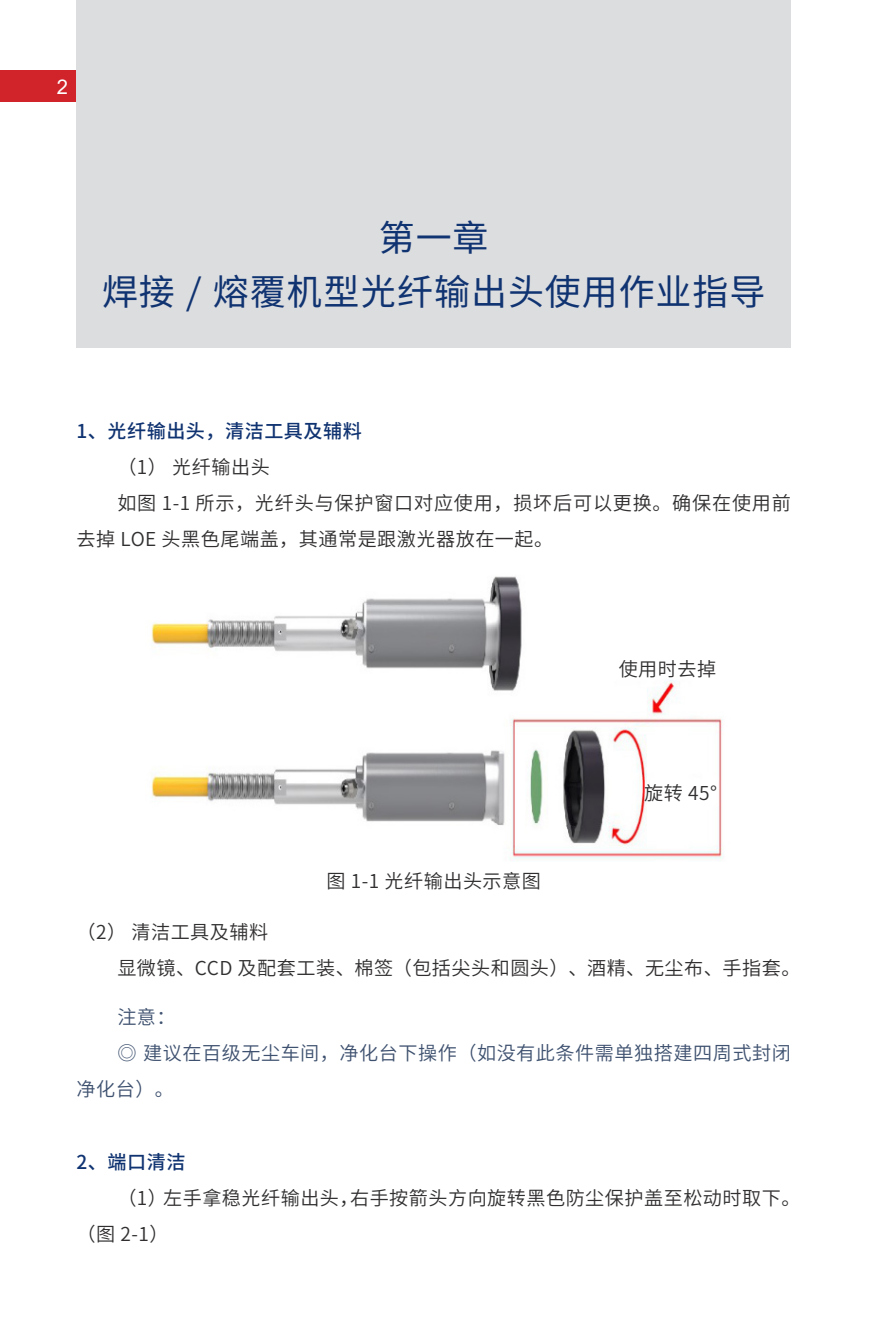
<style>
.page{position:relative;width:893px;height:1340px;background:#fff}
.page>*{position:absolute;margin:0;border:0;box-sizing:border-box;transform-origin:0 0}
._1-一级标题{font:36px "Source Han Sans HWSC";letter-spacing:.025em;color:#103371}
.t1{font:20.25px "Arial";color:#fff}
._1-正文{font:19.12px/36px "Source Han Sans SC";letter-spacing:.025em;color:#312f30}
._1-重要正文-蓝色字{font:19.12px/36px "Source Han Sans SC";letter-spacing:.025em;color:#3e516f}
._3-内文小标{font:500 19.12px "Source Han Sans SC";letter-spacing:.025em;color:#103371}
._3-内文小标-2{font:19.12px "Source Han Sans SC";letter-spacing:.025em;color:#312f30}
</style>
<div class="page">
<div style="left:0;top:70px;width:77px;height:32px;background:#d1232a"></div>
<div style="left:77px;top:0;width:714px;height:348px;background:#dcdddf"></div>
<img style="left:151px;top:576px;width:572px;height:284px">
<p class="t1" style="left:57px;top:73px;width:13px">2</p>
<p class="_1-一级标题" style="left:379px;top:217px;width:111px">第一章</p>
<p class="_1-一级标题" style="left:102px;top:271px;width:665px">焊接 / 熔覆机型光纤输出头使用作业指导</p>
<p class="_3-内文小标" style="left:77px;top:420px;width:287px">1、光纤输出头，清洁工具及辅料</p>
<p class="_1-正文" style="left:117px;top:449px;width:154px">（1） 光纤输出头</p>
<p class="_1-正文" style="left:77px;top:485px;width:716px;text-indent:41px">如图 1-1 所示，光纤头与保护窗口对应使用，损坏后可以更换。确保在使用前去掉 LOE 头黑色尾端盖，其通常是跟激光器放在一起。</p>
<p class="_1-正文" style="left:619px;top:651px;width:99px">使用时去掉</p>
<p class="_1-正文" style="left:326px;top:863px;width:216px">图 1-1 光纤输出头示意图</p>
<p class="_1-正文" style="left:644px;top:775px;width:74px">旋转 45°</p>
<p class="_3-内文小标-2" style="left:77px;top:921px;width:193px">（2） 清洁工具及辅料</p>
<p class="_1-正文" style="left:117px;top:950px;width:685px">显微镜、CCD 及配套工装、棉签（包括尖头和圆头）、酒精、无尘布、手指套。</p>
<p class="_1-重要正文-蓝色字" style="left:117px;top:999px;width:60px">注意：</p>
<p class="_1-重要正文-蓝色字" style="left:77px;top:1035px;width:716px;text-indent:41px">◎ 建议在百级无尘车间，净化台下操作（如没有此条件需单独搭建四周式封闭净化台）。</p>
<p class="_3-内文小标" style="left:77px;top:1150px;width:110px">2、端口清洁</p>
<p class="_1-正文" style="left:77px;top:1180px;width:725px;text-indent:41px">（1）左手拿稳光纤输出头，右手按箭头方向旋转黑色防尘保护盖至松动时取下。（图 2-1）</p>
</div>
